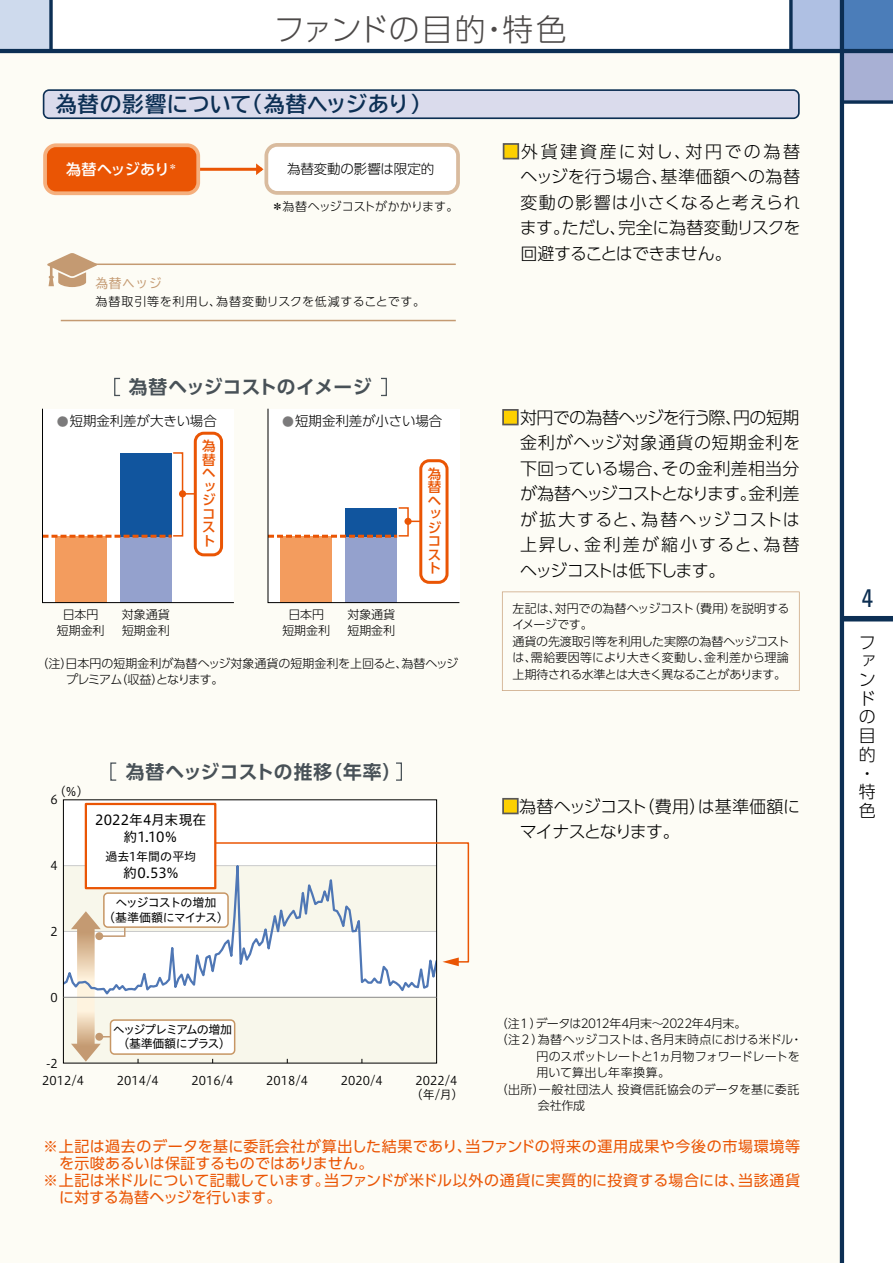
<style>
.page{position:relative;width:893px;height:1263px;background:#fff}
.page>*{position:absolute;margin:0;border:0;box-sizing:border-box;transform-origin:0 0}
.t1{font:300 30.9px "UD Shin Go Pro";letter-spacing:.005em;color:#4c4948}
.t2{font:condensed 25.5px "Univers";color:#0c2e51}
.t3{font:700 21.3px "TBUD Go Std";letter-spacing:.015em;color:#0c2f54}
.t4{font:700 18.75px "UD Shin Go Pro De";letter-spacing:.015em;color:#485157}
.t5{font:300 16.95px/25.5px "UD Shin Go Pro";letter-spacing:-.015em;color:#000;text-align:justify}
.t6{font:300 16.95px/25.5px "UD Shin Go Pro";letter-spacing:-.035em;color:#000}
.t7{font:15px "UD Shin Go Pro";letter-spacing:.025em;color:#ea5504}
.t8{font:15px "UD Shin Go Pro";letter-spacing:.045em;color:#ea5504}
.t9{font:15px "UD Shin Go Pro";letter-spacing:-.005em;color:#ea5504}
.t10{font:500 15px "UD Shin Go Pro";letter-spacing:-.015em;color:#fff}
.t11{font:13.8px/16.5px "Hiragino UD Sans Std W4";letter-spacing:.005em;color:#000;text-align:center}
.t12{font:300 13.5px/25.3px "UD Shin Go Pro";letter-spacing:-.01em;color:#000;text-align:right}
.t13{font:500 13.5px/13.5px "UD Shin Go Pro";color:#ea5504}
.t14{font:12.75px "TBUD Go Std";letter-spacing:.05em;color:#c49a72}
.t15{font:300 12px/15.9px "UD Shin Go Pro";letter-spacing:-.01em;color:#000}
.t16{font:12px "Hiragino UD Sans Std W3";color:#000}
.t17{font:12px/14.4px "Hiragino UD Sans Std W4";letter-spacing:-.07em;color:#000;text-align:center}
.t18{font:300 12px "UD Shin Go Pro";letter-spacing:.05em;color:#000}
.t19{font:300 12px "UD Shin Go Pro";letter-spacing:-.05em;color:#000}
.t20{font:300 12px "UD Shin Go Pro";letter-spacing:.025em;color:#000}
.t21{font:300 12px "UD Shin Go Pro";letter-spacing:-.04em;color:#000}
.t22{font:300 12px "UD Shin Go Pro";letter-spacing:.015em;color:#000}
.t23{font:12px "Hiragino UD Sans Std W4";letter-spacing:.005em;color:#000}
.s1{font-size:12px;color:#7b7a7b}
.s2{font-weight:500;color:#ea5504}
.s3{color:#fdd000}
</style>
<div class="page">
<div style="left:0;top:0;width:51px;height:51px;background:#cedaed"></div>
<div style="left:842px;top:0;width:51px;height:51px;background:#4b7db9"></div>
<div style="left:842px;top:51px;width:51px;height:51px;background:#a8b0d4"></div>
<div style="left:791px;top:0;width:51px;height:51px;background:#afc0e3"></div>
<svg style="left:49px;top:0;width:4px;height:49px"></svg>
<div style="left:0;top:51px;width:842px;height:1212px;background:#fdfcf5"></div>
<div style="left:842px;top:616px;width:51px;height:5px;background:#0c2f54"></div>
<hr style="left:840px;top:0;width:4px;height:1263px;background:#0c2f54">
<hr style="left:0;top:49px;width:893px;height:4px;background:#0c2f54">
<svg style="left:844px;top:100px;width:49px;height:4px"></svg>
<svg style="left:789px;top:0;width:4px;height:49px"></svg>
<svg style="left:43px;top:89px;width:757px;height:30px;background:#c3c8db"></svg>
<div style="left:503px;top:143px;width:16px;height:16px;border:2px solid #595757"></div>
<hr style="left:199px;top:168px;width:61px;height:3px;background:#ea5504">
<svg style="left:256px;top:143px;width:204px;height:52px"></svg>
<svg style="left:43px;top:143px;width:157px;height:52px;background:#ec681f"></svg>
<hr style="left:61px;top:264px;width:395px;height:1px;background:#c49a72">
<hr style="left:61px;top:320px;width:395px;height:1px;background:#c49a72">
<svg style="left:47px;top:253px;width:50px;height:34px"></svg>
<div style="left:63px;top:997px;width:374px;height:66px;background:#f8f7eb"></div>
<div style="left:63px;top:800px;width:374px;height:66px;background:#fff"></div>
<svg style="left:42px;top:408px;width:192px;height:195px"></svg>
<svg style="left:267px;top:408px;width:193px;height:195px"></svg>
<div style="left:502px;top:409px;width:17px;height:16px;border:2px solid #595757"></div>
<div style="left:114px;top:378px;width:7px;height:18px;border:1px solid #485157"></div>
<div style="left:380px;top:378px;width:7px;height:18px;border:1px solid #485157"></div>
<div style="left:502px;top:798px;width:17px;height:16px;border:2px solid #595757"></div>
<div style="left:110px;top:1020px;width:125px;height:34px;background:#fff;border-radius:4px"></div>
<div style="left:110px;top:1019px;width:125px;height:36px;border:2px solid #c79664;border-radius:4px"></div>
<svg style="left:71px;top:998px;width:55px;height:63px"></svg>
<div style="left:110px;top:762px;width:7px;height:19px;border:1px solid #485157"></div>
<div style="left:395px;top:762px;width:7px;height:19px;border:1px solid #485157"></div>
<svg style="left:65px;top:818px;width:370px;height:179px"></svg>
<div style="left:63px;top:799px;width:374px;height:264px;border:1px solid #000"></div>
<svg style="left:214px;top:841px;width:256px;height:125px"></svg>
<div style="left:86px;top:804px;width:129px;height:84px;background:#fff"></div>
<div style="left:85px;top:803px;width:131px;height:86px;border:2px solid #ea5504"></div>
<svg style="left:502px;top:591px;width:298px;height:100px"></svg>
<hr style="left:63px;top:997px;width:374px;height:1px;background:#898989">
<h1 class="t1" style="left:274px;top:4px;width:295px">ファンドの目的・特色</h1>
<h3 class="t3" style="left:56px;top:87px;width:377px">為替の影響について（為替ヘッジあり）</h3>
<p class="t10" style="left:66px;top:157px;width:113px">為替ヘッジあり<sup>＊</sup></p>
<p class="t12" style="left:287px;top:155px;width:149px">為替変動の影響は限定的</p>
<p class="t15" style="left:272px;top:198px;width:188px">＊為替ヘッジコストがかかります。</p>
<p class="t14" style="left:95px;top:273px;width:68px">為替ヘッジ</p>
<p class="t18" style="left:95px;top:292px;width:331px">為替取引等を利用し、為替変動リスクを低減することです。</p>
<h3 class="t4" style="left:129px;top:372px;width:244px">為替ヘッジコストのイメージ</h3>
<p class="t12" style="left:57px;top:408px;width:162px"><span class="s1">●</span>短期金利差が大きい場合<span class="s2">為</span></p>
<p class="t13" style="left:202px;top:453px;width:15px">替ヘッジコスト</p>
<p class="t12" style="left:282px;top:408px;width:162px"><span class="s1">●</span>短期金利差が小さい場合</p>
<p class="t13" style="left:428px;top:467px;width:15px">為替ヘッジコスト</p>
<p class="t15" style="left:57px;top:606px;width:49px;text-align:center">日本円短期金利</p>
<p class="t15" style="left:122px;top:606px;width:49px">対象通貨短期金利</p>
<p class="t15" style="left:282px;top:606px;width:49px;text-align:center">日本円短期金利</p>
<p class="t15" style="left:347px;top:606px;width:49px">対象通貨短期金利</p>
<p class="t15" style="left:66px;top:655px;width:393px;text-indent:-30px">（注）日本円の短期金利が為替へッジ対象通貨の短期金利を上回ると、為替ヘッジプレミアム（収益）となります。</p>
<p class="t16" style="left:54px;top:782px;width:37px">（％）</p>
<p class="t16" style="left:51px;top:790px;width:9px">6</p>
<p class="t16" style="left:51px;top:856px;width:9px">4</p>
<p class="t16" style="left:51px;top:922px;width:9px">2</p>
<h3 class="t4" style="left:126px;top:757px;width:277px">為替ヘッジコストの推移（年率）</h3>
<p class="t11" style="left:95px;top:811px;width:113px">2022年4月末現在約1.10％</p>
<p class="t23" style="left:105px;top:848px;width:92px">過去1年間の平均</p>
<p class="t11" style="left:123px;top:864px;width:57px">約0.53%</p>
<p class="t17" style="left:103px;top:895px;width:127px">ヘッジコストの増加<br>（基準価額にマイナス）</p>
<p class="t16" style="left:51px;top:988px;width:9px">0</p>
<p class="t16" style="left:46px;top:1054px;width:13px">-2</p>
<p class="t17" style="left:113px;top:1021px;width:121px">ヘッジプレミアムの増加（基準価額にプラス）</p>
<p class="t16" style="left:42px;top:1071px;width:43px">2012/4</p>
<p class="t16" style="left:117px;top:1071px;width:43px">2014/4</p>
<p class="t16" style="left:192px;top:1071px;width:43px">2016/4</p>
<p class="t16" style="left:266px;top:1071px;width:43px">2018/4</p>
<p class="t16" style="left:341px;top:1071px;width:43px">2020/4</p>
<p class="t16" style="left:416px;top:1071px;width:43px">2022/4</p>
<p class="t16" style="left:411px;top:1086px;width:54px">（年/月）</p>
<h3 class="t5" style="left:520px;top:138px;width:282px;text-indent:-17px"><span class="s3">■</span>外貨建資産に対し、対円での為替ヘッジを行う場合、基準価額への為替変動の影響は小さくなると考えられます。ただし、完全に為替変動リスクを回避することはできません。</h3>
<h3 class="t5" style="left:520px;top:404px;width:281px;text-indent:-18px"><span class="s3">■</span>対円での為替ヘッジを行う際、円の短期金利がヘッジ対象通貨の短期金利を下回っている場合、その金利差相当分が為替ヘッジコストとなります。金利差が拡大すると、為替ヘッジコストは上昇し、金利差が縮小すると、為替ヘッジコストは低下します。</h3>
<p class="t15" style="left:513px;top:599px;width:278px;line-height:16.5px">左記は、対円での為替ヘッジコスト（費用）を説明するイメージです。<br>通貨の先渡取引等を利用した実際の為替ヘッジコストは、需給要因等により大きく変動し、金利差から理論上期待される水準とは大きく異なることがあります。</p>
<h3 class="t6" style="left:520px;top:793px;width:282px;text-indent:-18px"><span class="s3">■</span>為替ヘッジコスト（費用）は基準価額にマイナスとなります。　</h3>
<p class="t19" style="left:496px;top:1013px;width:252px">（注１）データは2012年4月末～2022年4月末。</p>
<p class="t15" style="left:496px;top:1031px;width:308px">（注２）為替ヘッジコストは、各月末時点における米ドル・</p>
<p class="t21" style="left:536px;top:1046px;width:265px">円のスポットレートと1ヵ月物フォワードレートを</p>
<p class="t22" style="left:536px;top:1063px;width:135px">用いて算出し年率換算。</p>
<p class="t20" style="left:496px;top:1079px;width:305px">（出所）一般社団法人 投資信託協会のデータを基に委託</p>
<p class="t15" style="left:538px;top:1097px;width:49px">会社作成</p>
<p class="t8" style="left:43px;top:1134px;width:758px">※上記は過去のデータを基に委託会社が算出した結果であり、当ファンドの将来の運用成果や今後の市場環境等</p>
<p class="t7" style="left:59px;top:1151px;width:316px">を示唆あるいは保証するものではありません。</p>
<p class="t7" style="left:43px;top:1168px;width:758px">※上記は米ドルについて記載しています。当ファンドが米ドル以外の通貨に実質的に投資する場合には、当該通貨</p>
<p class="t9" style="left:59px;top:1185px;width:224px">に対する為替ヘッジを行います。</p>
<h2 class="t2" style="left:862px;top:582px;width:13px">4</h2>
<h3 class="t5" style="left:859px;top:632px;width:18px;line-height:18.8px;text-align:left">ファンドの目的・特色</h3>
</div>
